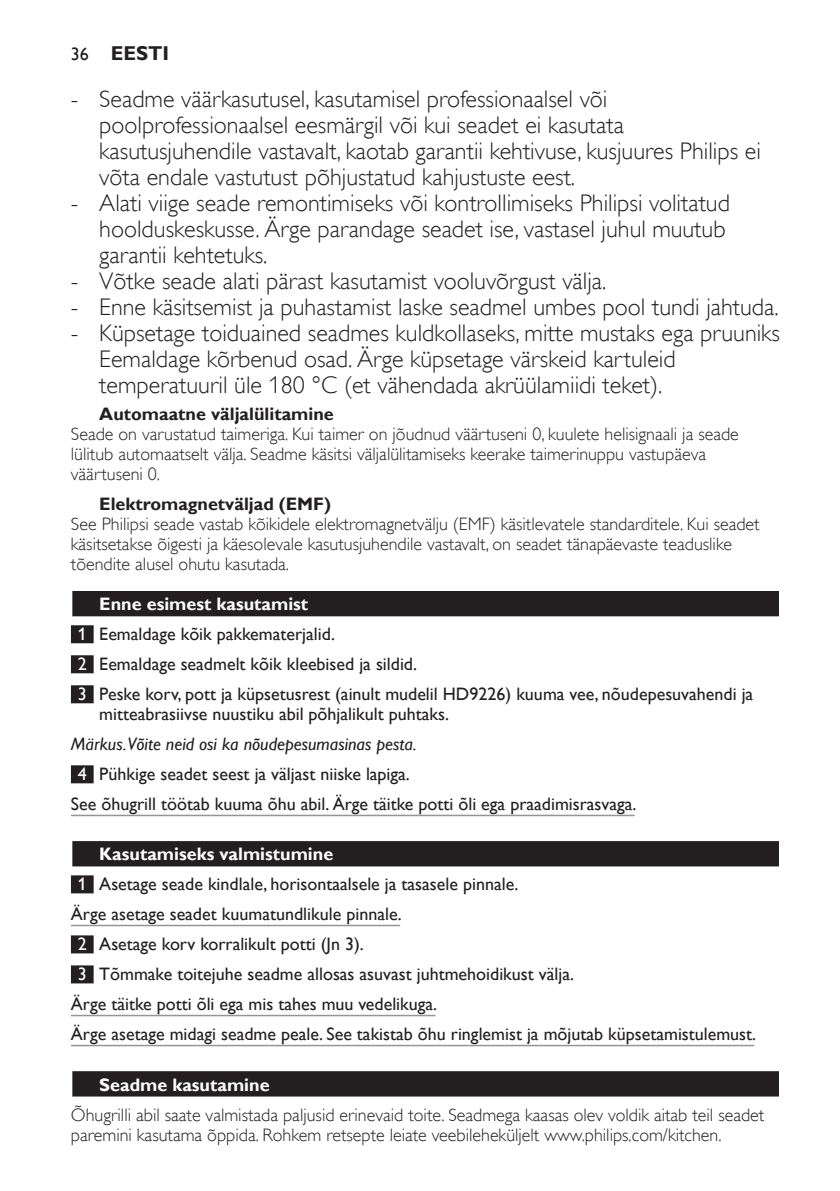
<style>
.page{position:relative;width:840px;height:1191px;background:#fff}
.page>*{position:absolute;margin:0;border:0;box-sizing:border-box;transform-origin:0 0}
.t1{font:24px/26px "Gill Sans Alt One WGL Light";color:#231f20}
.t2{font:700 20px "Gill Sans Alt One WGL";color:#231f20}
.t3{font:18px/30px "Gill Sans Alt One WGL";color:#231f20}
.t4{font:18px/20px "Gill Sans Alt One WGL Light";color:#231f20}
.t5{font:700 18px "Gill Sans Alt One WGL";color:#231f20}
.t6{font:italic 18px "Gill Sans Alt One WGL";color:#231f20}
.t7{font:700 18px "Gill Sans Alt One WGL";color:#fff}
.s1{font-weight:400;font-size:18px}
.s2{font-weight:700;color:#fff}
.s3{color:#fff}
</style>
<div class="page">
<div style="left:71px;top:590px;width:709px;height:28px;background:#b3b2b2"></div>
<div style="left:72px;top:591px;width:706px;height:25px;background:#231f20"></div>
<div style="left:71px;top:625px;width:23px;height:18px;background:#231f20"></div>
<div style="left:71px;top:655px;width:23px;height:18px;background:#231f20"></div>
<div style="left:71px;top:685px;width:23px;height:18px;background:#231f20"></div>
<div style="left:71px;top:765px;width:23px;height:18px;background:#231f20"></div>
<hr style="left:71px;top:814px;width:563px;height:2px;background:#939598">
<div style="left:71px;top:840px;width:709px;height:28px;background:#9b999a"></div>
<div style="left:72px;top:841px;width:706px;height:25px;background:#231f20"></div>
<div style="left:71px;top:875px;width:23px;height:18px;background:#231f20"></div>
<hr style="left:71px;top:924px;width:329px;height:2px;background:#939598">
<div style="left:71px;top:935px;width:23px;height:18px;background:#231f20"></div>
<div style="left:71px;top:965px;width:23px;height:18px;background:#231f20"></div>
<hr style="left:71px;top:1014px;width:364px;height:2px;background:#939598">
<hr style="left:71px;top:1044px;width:682px;height:2px;background:#939598">
<div style="left:71px;top:1070px;width:709px;height:28px;background:#858383"></div>
<div style="left:72px;top:1071px;width:706px;height:25px;background:#231f20"></div>
<p class="t2" style="left:71px;top:40px;width:100px"><span class="s1">36</span> Eesti</p>
<p class="t1" style="left:99px;top:86px;width:662px;text-indent:-28px">- Seadme väärkasutusel, kasutamisel professionaalsel või poolprofessionaalsel eesmärgil või kui seadet ei kasutata kasutusjuhendile vastavalt, kaotab garantii kehtivuse, kusjuures Philips ei võta endale vastutust põhjustatud kahjustuste eest.</p>
<p class="t1" style="left:99px;top:190px;width:631px;text-indent:-28px">- Alati viige seade remontimiseks või kontrollimiseks Philipsi volitatud hoolduskeskusse. Ärge parandage seadet ise, vastasel juhul muutub garantii kehtetuks.</p>
<p class="t1" style="left:71px;top:268px;width:536px">- Võtke seade alati pärast kasutamist vooluvõrgust välja.</p>
<p class="t1" style="left:71px;top:294px;width:708px">- Enne käsitsemist ja puhastamist laske seadmel umbes pool tundi jahtuda.</p>
<p class="t1" style="left:99px;top:320px;width:681px;text-indent:-28px">- Küpsetage toiduained seadmes kuldkollaseks, mitte mustaks ega pruuniks<br>Eemaldage kõrbenud osad. Ärge küpsetage värskeid kartuleid temperatuuril üle 180 °C (et vähendada akrüülamiidi teket).</p>
<p class="t5" style="left:99px;top:402px;width:236px">Automaatne väljalülitamine</p>
<p class="t4" style="left:71px;top:424px;width:669px">Seade on varustatud taimeriga. Kui taimer on jõudnud väärtuseni 0, kuulete helisignaali ja seade lülitub automaatselt välja. Seadme käsitsi väljalülitamiseks keerake taimerinuppu vastupäeva väärtuseni 0.</p>
<p class="t5" style="left:99px;top:492px;width:233px">Elektromagnetväljad (EMF)</p>
<p class="t4" style="left:71px;top:514px;width:690px">See Philipsi seade vastab kõikidele elektromagnetvälju (EMF) käsitlevatele standarditele. Kui seadet käsitsetakse õigesti ja käesolevale kasutusjuhendile vastavalt, on seadet tänapäevaste teaduslike tõendite alusel ohutu kasutada.</p>
<p class="t3" style="left:78px;top:589px;width:676px;text-indent:22px"><span class="s2">Enne esimest kasutamist<br></span><span class="s3">1</span> Eemaldage kõik pakkematerjalid.<br><span class="s3">2</span> Eemaldage seadmelt kõik kleebised ja sildid.<br><span class="s3">3</span> Peske korv, pott ja küpsetusrest (ainult mudelil HD9226) kuuma vee, nõudepesuvahendi ja</p>
<p class="t3" style="left:99px;top:699px;width:351px">mitteabrasiivse nuustiku abil põhjalikult puhtaks.</p>
<p class="t6" style="left:71px;top:731px;width:347px">Märkus.Võite neid osi ka nõudepesumasinas pesta.</p>
<p class="t3" style="left:78px;top:759px;width:333px"><span class="s3">4</span> Pühkige seadet seest ja väljast niiske lapiga.</p>
<p class="t3" style="left:71px;top:789px;width:566px">See õhugrill töötab kuuma õhu abil. Ärge täitke potti õli ega praadimisrasvaga.</p>
<p class="t7" style="left:99px;top:842px;width:235px">Kasutamiseks valmistumine</p>
<p class="t3" style="left:78px;top:869px;width:442px"><span class="s3">1</span> Asetage seade kindlale, horisontaalsele ja tasasele pinnale.</p>
<p class="t3" style="left:71px;top:899px;width:332px">Ärge asetage seadet kuumatundlikule pinnale.</p>
<p class="t3" style="left:78px;top:929px;width:287px"><span class="s3">2</span> Asetage korv korralikult potti (Jn 3).</p>
<p class="t3" style="left:78px;top:959px;width:497px"><span class="s3">3</span> Tõmmake toitejuhe seadme allosas asuvast juhtmehoidikust välja.</p>
<p class="t3" style="left:71px;top:989px;width:367px">Ärge täitke potti õli ega mis tahes muu vedelikuga.</p>
<p class="t3" style="left:71px;top:1019px;width:686px">Ärge asetage midagi seadme peale. See takistab õhu ringlemist ja mõjutab küpsetamistulemust.</p>
<p class="t7" style="left:99px;top:1072px;width:172px">Seadme kasutamine</p>
<p class="t4" style="left:71px;top:1104px;width:694px">Õhugrilli abil saate valmistada paljusid erinevaid toite. Seadmega kaasas olev voldik aitab teil seadet paremini kasutama õppida. Rohkem retsepte leiate veebileheküljelt www.philips.com/kitchen.</p>
</div>
